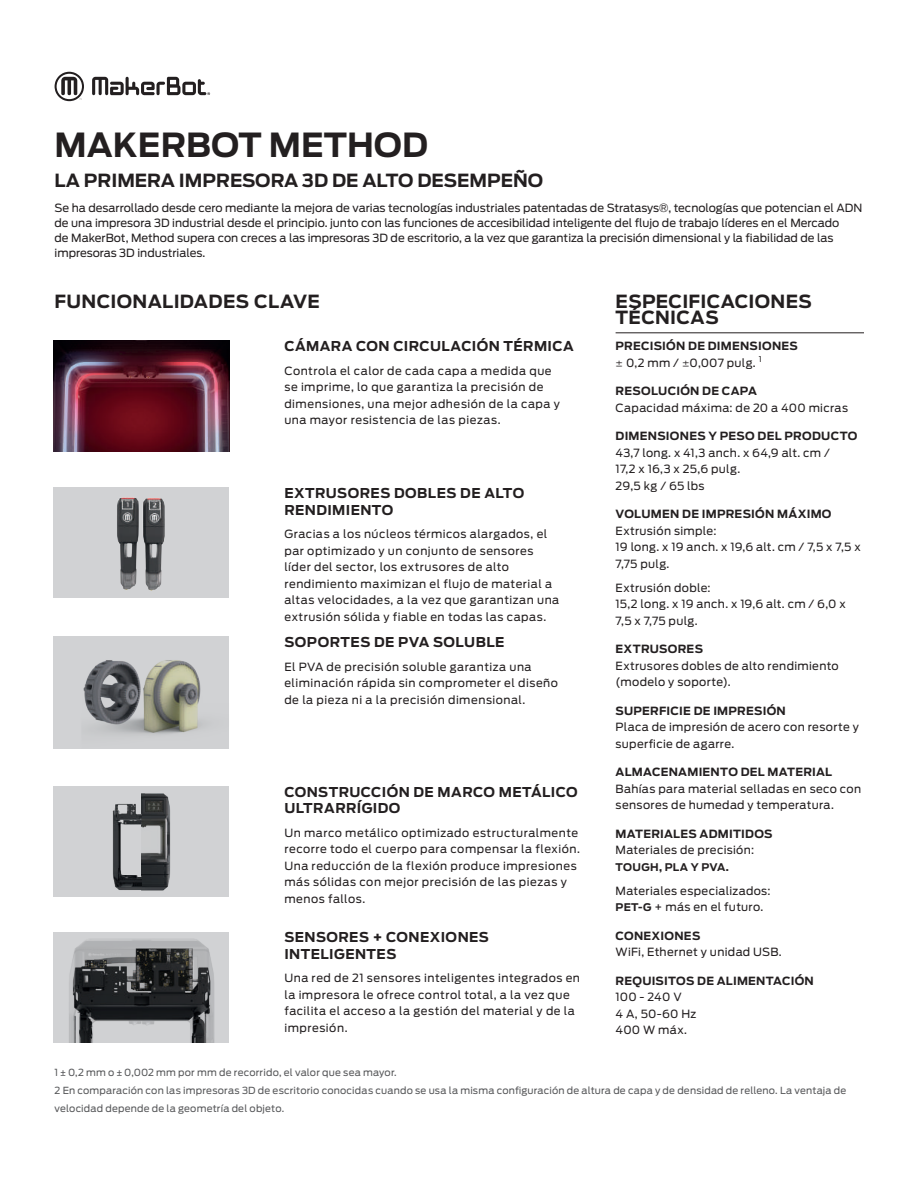
<style>
.page{position:relative;width:918px;height:1188px;background:#fff}
.page>*{position:absolute;margin:0;border:0;box-sizing:border-box;transform-origin:0 0}
.t1{font:700 33px "Antenna";color:#231f20}
.t2{font:700 18px/16.5px "Antenna";letter-spacing:.005em;color:#231f20}
.t3{font:700 13.5px/16.5px "Antenna";letter-spacing:.03em;color:#231f20}
.t4{font:11.25px/16.5px "Antenna";letter-spacing:.035em;color:#231f20}
.t5{font:11.25px/15px "Antenna";color:#231f20}
.t6{font:700 11.25px/16.5px "Antenna";letter-spacing:.025em;color:#231f20}
.t7{font:11.25px/16.5px "Antenna";letter-spacing:.015em;color:#231f20}
.t8{font:700 10.5px "Antenna";letter-spacing:.03em;color:#231f20}
.t9{font:9.75px/18px "Antenna";letter-spacing:.02em;color:#57585a}
.s1{font-family:"Avenir";font-weight:400}
.s2{font-weight:400}
.s3{font-weight:700;font-size:10.5px}
.s4{font-family:"Arial"}
</style>
<div class="page">
<hr style="left:616px;top:332px;width:248px;height:1px;background:#231f20">
<img style="left:54px;top:340px;width:175px;height:111px">
<img style="left:54px;top:488px;width:175px;height:110px">
<img style="left:54px;top:637px;width:175px;height:112px">
<img style="left:54px;top:786px;width:175px;height:111px">
<img style="left:54px;top:932px;width:175px;height:111px">
<svg style="left:55px;top:72px;width:29px;height:29px"></svg>
<svg style="left:92px;top:77px;width:118px;height:18px"></svg>
<h1 class="t1" style="left:55px;top:125px;width:375px">MAKERBOT METHOD</h1>
<h2 class="t2" style="left:55px;top:172px;width:490px">LA PRIMERA IMPRESORA 3D DE ALTO DESEMPEÑO</h2>
<p class="t5" style="left:55px;top:201px;width:809px">Se ha desarrollado desde cero mediante la mejora de varias tecnologías industriales patentadas de Stratasys®, tecnologías que potencian el ADN de una impresora 3D industrial desde el principio. junto con las funciones de accesibilidad inteligente del flujo de trabajo líderes en el Mercado<br>de MakerBot, Method supera con creces a las impresoras 3D de escritorio, a la vez que garantiza la precisión dimensional y la fiabilidad de las impresoras 3D industriales.</p>
<h2 class="t2" style="left:55px;top:293px;width:267px">FUNCIONALIDADES CLAVE</h2>
<h2 class="t2" style="left:616px;top:293px;width:198px">ESPECIFICACIONES<br>TÉCNICAS</h2>
<p class="t3" style="left:284px;top:338px;width:291px">CÁMARA CON CIRCULACIÓN TÉRMICA</p>
<p class="t4" style="left:284px;top:362px;width:277px">Controla el calor de cada capa a medida que se imprime, lo que garantiza la precisión de dimensiones, una mejor adhesión de la capa y una mayor resistencia de las piezas.</p>
<p class="t3" style="left:284px;top:485px;width:242px">EXTRUSORES DOBLES DE ALTO<br>RENDIMIENTO</p>
<p class="t4" style="left:284px;top:526px;width:276px">Gracias a los núcleos térmicos alargados, el par optimizado y un conjunto de sensores líder del sector, los extrusores de alto rendimiento maximizan el flujo de material a altas velocidades, a la vez que garantizan una extrusión sólida y fiable en todas las capas.</p>
<p class="t3" style="left:284px;top:634px;width:222px">SOPORTES DE PVA SOLUBLE</p>
<p class="t4" style="left:284px;top:658px;width:275px">El PVA de precisión soluble garantiza una eliminación rápida sin comprometer el diseño de la pieza ni a la precisión dimensional.</p>
<p class="t3" style="left:284px;top:784px;width:295px">CONSTRUCCIÓN DE MARCO METÁLICO<br>ULTRARRÍGIDO</p>
<p class="t4" style="left:284px;top:824px;width:297px">Un marco metálico optimizado estructuralmente recorre todo el cuerpo para compensar la flexión.<br>Una reducción de la flexión produce impresiones más sólidas con mejor precisión de las piezas y menos fallos.</p>
<p class="t3" style="left:284px;top:929px;width:206px">SENSORES + CONEXIONES<br>INTELIGENTES</p>
<p class="t4" style="left:284px;top:970px;width:297px">Una red de 21 sensores inteligentes integrados en la impresora le ofrece control total, a la vez que facilita el acceso a la gestión del material y de la impresión.</p>
<p class="t6" style="left:616px;top:338px;width:184px">PRECISIÓN DE DIMENSIONES <span class="s1">±</span> <span class="s2">0,2 mm /</span> <span class="s1">±</span><span class="s2">0,007 pulg.</span> <sup>1</sup></p>
<p class="t6" style="left:616px;top:383px;width:143px">RESOLUCIÓN DE CAPA</p>
<p class="t4" style="left:616px;top:399px;width:234px">Capacidad máxima: de 20 a 400 micras</p>
<p class="t6" style="left:616px;top:428px;width:243px">DIMENSIONES Y PESO DEL PRODUCTO</p>
<p class="t4" style="left:616px;top:444px;width:216px">43,7 long. x 41,3 anch. x 64,9 alt. cm /<br>17,2 x 16,3 x 25,6 pulg.<br>29,5 kg / 65 lbs</p>
<p class="t6" style="left:616px;top:506px;width:217px">VOLUMEN DE IMPRESIÓN MÁXIMO</p>
<p class="t4" style="left:616px;top:522px;width:247px">Extrusión simple:<br>19 long. x 19 anch. x 19,6 alt. cm / 7,5 x 7,5 x<br>7,75 pulg.</p>
<p class="t4" style="left:616px;top:579px;width:232px">Extrusión doble:<br>15,2 long. x 19 anch. x 19,6 alt. cm / 6,0 x<br>7,5 x 7,75 pulg.</p>
<p class="t6" style="left:616px;top:641px;width:89px">EXTRUSORES</p>
<p class="t4" style="left:616px;top:657px;width:225px">Extrusores dobles de alto rendimiento (modelo y soporte).</p>
<p class="t6" style="left:616px;top:702px;width:172px">SUPERFICIE DE IMPRESIÓN</p>
<p class="t4" style="left:616px;top:719px;width:245px">Placa de impresión de acero con resorte y superficie de agarre.</p>
<p class="t6" style="left:616px;top:764px;width:218px">ALMACENAMIENTO DEL MATERIAL</p>
<p class="t4" style="left:616px;top:780px;width:247px">Bahías para material selladas en seco con sensores de humedad y temperatura.</p>
<p class="t6" style="left:616px;top:825px;width:158px">MATERIALES ADMITIDOS</p>
<p class="t4" style="left:616px;top:842px;width:140px">Materiales de precisión:</p>
<p class="t8" style="left:616px;top:861px;width:115px">TOUGH, PLA Y PVA.</p>
<p class="t4" style="left:616px;top:882px;width:157px">Materiales especializados:<br><span class="s3">PET-G</span> + más en el futuro.</p>
<p class="t6" style="left:616px;top:927px;width:86px">CONEXIONES</p>
<p class="t4" style="left:616px;top:944px;width:168px">WiFi, Ethernet y unidad USB.</p>
<p class="t6" style="left:616px;top:972px;width:200px">REQUISITOS DE ALIMENTACIÓN</p>
<p class="t7" style="left:616px;top:989px;width:82px">100 - 240 V<br>4 A, 50-60 Hz<br>400 W máx.</p>
<p class="t9" style="left:55px;top:1064px;width:793px">1 <span class="s4">±</span> 0,2 mm o <span class="s4">±</span> 0,002 mm por mm de recorrido, el valor que sea mayor.<br>2 En comparación con las impresoras 3D de escritorio conocidas cuando se usa la misma configuración de altura de capa y de densidad de relleno. La ventaja de velocidad depende de la geometría del objeto.</p>
</div>
